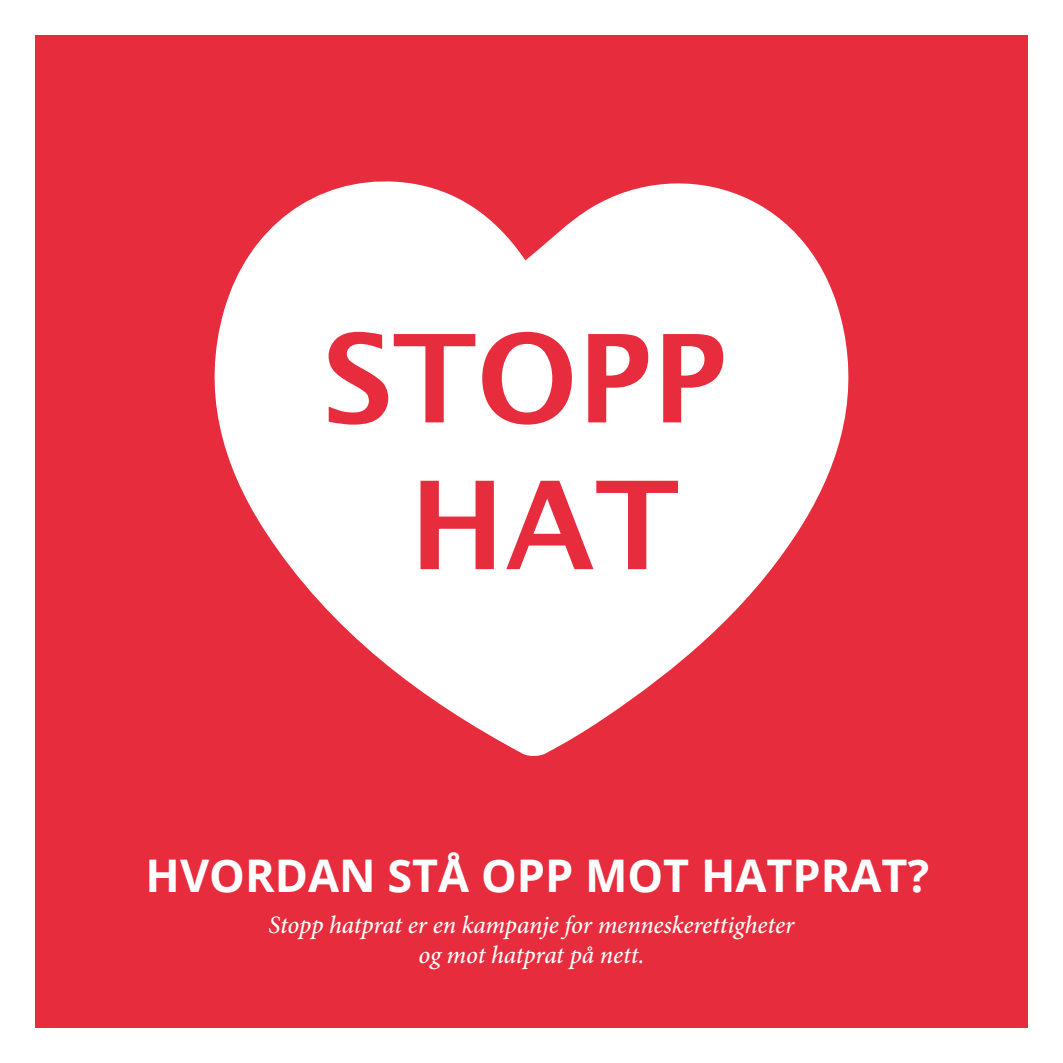
<style>
.page{position:relative;width:1063px;height:1063px;background:#fff}
.page>*{position:absolute;margin:0;border:0;box-sizing:border-box;transform-origin:0 0}
.t1{font:600 122.25px/146.8px "Lucida Sans";color:#e72d3d;text-align:center}
.t2{font:700 45px "Open Sans";color:#fff}
.t3{font:italic 500 25px "Minion Pro";letter-spacing:-.005em;color:#fff}
</style>
<div class="page">
<div style="left:35px;top:35px;width:993px;height:993px;background:#e72d3d"></div>
<svg style="left:215px;top:181px;width:633px;height:575px;fill:#fff"></svg>
<h1 class="t1" style="left:323px;top:305px;width:406px">STOPP<br>HAT</h1>
<p class="t2" style="left:146px;top:844px;width:785px">HVORDAN STÅ OPP MOT HATPRAT?</p>
<p class="t3" style="left:269px;top:908px;width:527px">Stopp hatprat er en kampanje for menneskerettigheter</p>
<p class="t3" style="left:418px;top:938px;width:228px">og mot hatprat på nett.</p>
</div>
